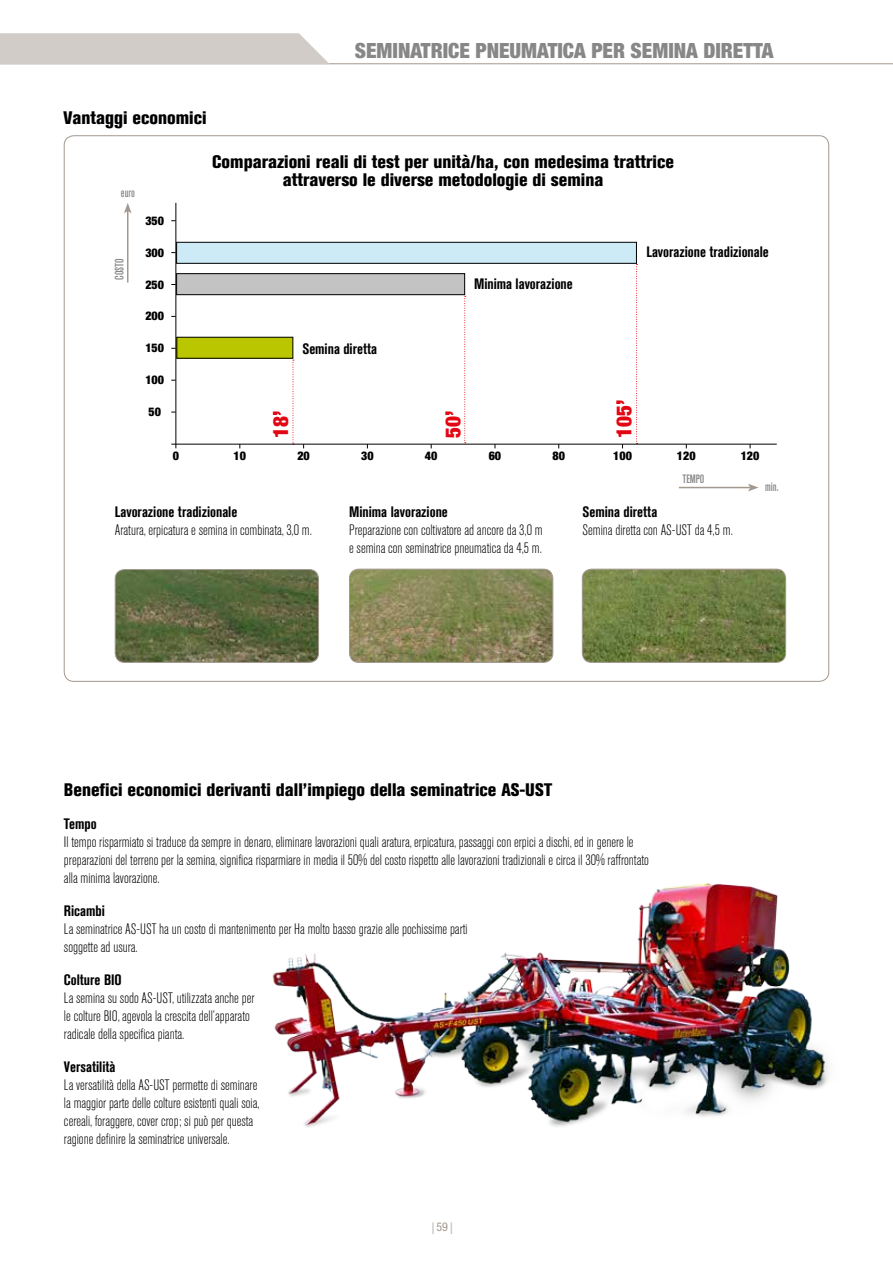
<style>
.page{position:relative;width:893px;height:1263px;background:#fff}
.page>*{position:absolute;margin:0;border:0;box-sizing:border-box;transform-origin:0 0}
.t1{font:900 condensed 21px "Helvetica Neue LT Std";color:#878787}
.t2{font:900 condensed 21px "Helvetica Neue LT Std";color:#e30613}
.t3{font:18px/18px "Akzidenz Grotesk BQ X Bd Cnd Alt";color:#000;text-align:center}
.t4{font:300 condensed 15px/18px "Akzidenz Grotesk BQ";color:#000}
.t5{font:15px "Akzidenz Grotesk BQ Bd Cnd Alt";color:#000}
.t6{font:900 condensed 12px "Helvetica Neue LT Std";color:#000}
.t7{font:500 condensed 12px "Akzidenz Grotesk BQ";color:#878787}
.t8{font:condensed 12px "Helvetica Neue LT Std";color:#a2988e}
</style>
<div class="page">
<svg style="left:432px;top:1222px;width:2px;height:12px"></svg>
<svg style="left:451px;top:1222px;width:1px;height:12px"></svg>
<hr style="left:0;top:63px;width:893px;height:1px;background:#a2988e">
<svg style="left:0;top:33px;width:330px;height:31px;background:#d3ceca"></svg>
<img style="left:115px;top:570px;width:204px;height:92px">
<div style="left:115px;top:569px;width:204px;height:94px;border:1px solid #a2988e;border-radius:9px"></div>
<img style="left:272px;top:883px;width:557px;height:244px">
<hr style="left:679px;top:487px;width:71px;height:1px;background:#a2988e">
<svg style="left:748px;top:484px;width:10px;height:7px"></svg>
<hr style="left:127px;top:211px;width:1px;height:71px;background:#a2988e">
<svg style="left:124px;top:203px;width:8px;height:10px"></svg>
<img style="left:349px;top:569px;width:204px;height:93px">
<div style="left:349px;top:569px;width:204px;height:94px;border:1px solid #a2988e;border-radius:9px"></div>
<img style="left:582px;top:569px;width:204px;height:92px">
<div style="left:582px;top:569px;width:204px;height:94px;border:1px solid #a2988e;border-radius:9px"></div>
<div style="left:177px;top:337px;width:116px;height:21px;background:#bac600"></div>
<div style="left:177px;top:337px;width:116px;height:21px;border:1px solid #000"></div>
<hr style="left:175px;top:203px;width:1px;height:245px;background:#000">
<div style="left:177px;top:274px;width:288px;height:21px;background:#c3c3c3"></div>
<div style="left:176px;top:274px;width:289px;height:21px;border:1px solid #000"></div>
<div style="left:177px;top:242px;width:459px;height:21px;background:#cdeaf7"></div>
<div style="left:176px;top:242px;width:461px;height:21px;border:1px solid #000"></div>
<svg style="left:293px;top:360px;width:1px;height:84px"></svg>
<svg style="left:464px;top:296px;width:2px;height:147px"></svg>
<svg style="left:636px;top:264px;width:2px;height:180px"></svg>
<hr style="left:171px;top:444px;width:606px;height:1px;background:#000">
<p class="t3" style="left:63px;top:109px;width:145px">Vantaggi economici</p>
<h1 class="t1" style="left:355px;top:38px;width:420px">SEMINATRICE PNEUMATICA PER SEMINA DIRETTA</h1>
<p class="t7" style="left:121px;top:186px;width:16px">euro</p>
<p class="t7" style="left:113px;top:280px;width:23px;rotate:-90deg">COSTO</p>
<p class="t3" style="left:212px;top:153px;width:463px">Comparazioni reali di test per unità/ha, con medesima trattrice attraverso le diverse metodologie di semina</p>
<p class="t6" style="left:145px;top:213px;width:20px">350</p>
<p class="t6" style="left:145px;top:245px;width:20px">300</p>
<p class="t6" style="left:145px;top:277px;width:20px">250</p>
<p class="t6" style="left:145px;top:309px;width:20px">200</p>
<p class="t6" style="left:145px;top:341px;width:20px">150</p>
<p class="t6" style="left:145px;top:373px;width:20px">100</p>
<p class="t6" style="left:149px;top:404px;width:14px">50</p>
<p class="t5" style="left:474px;top:275px;width:100px">Minima lavorazione</p>
<p class="t5" style="left:646px;top:244px;width:124px">Lavorazione tradizionale</p>
<p class="t5" style="left:302px;top:341px;width:76px">Semina diretta</p>
<h1 class="t2" style="left:268px;top:438px;width:29px;rotate:-90deg">18’</h1>
<h1 class="t2" style="left:440px;top:438px;width:29px;rotate:-90deg">50’</h1>
<h1 class="t2" style="left:611px;top:438px;width:40px;rotate:-90deg">105’</h1>
<p class="t6" style="left:173px;top:448px;width:8px">0</p>
<p class="t6" style="left:234px;top:448px;width:14px">10</p>
<p class="t6" style="left:297px;top:448px;width:14px">20</p>
<p class="t6" style="left:361px;top:448px;width:14px">30</p>
<p class="t6" style="left:425px;top:448px;width:14px">40</p>
<p class="t6" style="left:489px;top:448px;width:14px">60</p>
<p class="t6" style="left:552px;top:448px;width:14px">80</p>
<p class="t6" style="left:613px;top:448px;width:20px">100</p>
<p class="t6" style="left:677px;top:448px;width:20px">120</p>
<p class="t6" style="left:741px;top:448px;width:20px">120</p>
<p class="t7" style="left:682px;top:472px;width:23px">TEMPO</p>
<p class="t7" style="left:765px;top:480px;width:15px">min.</p>
<p class="t5" style="left:115px;top:503px;width:124px">Lavorazione tradizionale</p>
<p class="t4" style="left:115px;top:521px;width:199px">Aratura, erpicatura e semina in combinata, 3,0 m.</p>
<p class="t5" style="left:349px;top:503px;width:100px">Minima lavorazione</p>
<p class="t4" style="left:349px;top:521px;width:195px">Preparazione con coltivatore ad ancore da 3,0 m e semina con seminatrice pneumatica da 4,5 m.</p>
<p class="t5" style="left:583px;top:503px;width:76px">Semina diretta</p>
<p class="t4" style="left:583px;top:521px;width:152px">Semina diretta con AS-UST da 4,5 m.</p>
<p class="t3" style="left:64px;top:780px;width:490px">Benefici economici derivanti dall’impiego della seminatrice AS-UST</p>
<p class="t5" style="left:64px;top:815px;width:34px">Tempo</p>
<p class="t4" style="left:64px;top:833px;width:586px">Il tempo risparmiato si traduce da sempre in denaro, eliminare lavorazioni quali aratura, erpicatura, passaggi con erpici a dischi, ed in genere le preparazioni del terreno per la semina, significa risparmiare in media il 50% del costo rispetto alle lavorazioni tradizionali e circa il 30% raffrontato alla minima lavorazione.</p>
<p class="t5" style="left:64px;top:902px;width:42px">Ricambi</p>
<p class="t4" style="left:64px;top:920px;width:405px">La seminatrice AS-UST ha un costo di mantenimento per Ha molto basso grazie alle pochissime parti soggette ad usura.</p>
<p class="t5" style="left:64px;top:971px;width:59px">Colture BIO</p>
<p class="t4" style="left:64px;top:989px;width:192px">La semina su sodo AS-UST, utilizzata anche per le colture BIO, agevola la crescita dell’apparato radicale della specifica pianta.</p>
<p class="t5" style="left:64px;top:1058px;width:53px">Versatilità</p>
<p class="t4" style="left:64px;top:1076px;width:197px">La versatilità della AS-UST permette di seminare la maggior parte delle colture esistenti quali soia, cereali, foraggere, cover crop; si può per questa ragione definire la seminatrice universale.</p>
<p class="t8" style="left:436px;top:1220px;width:13px">59</p>
</div>
